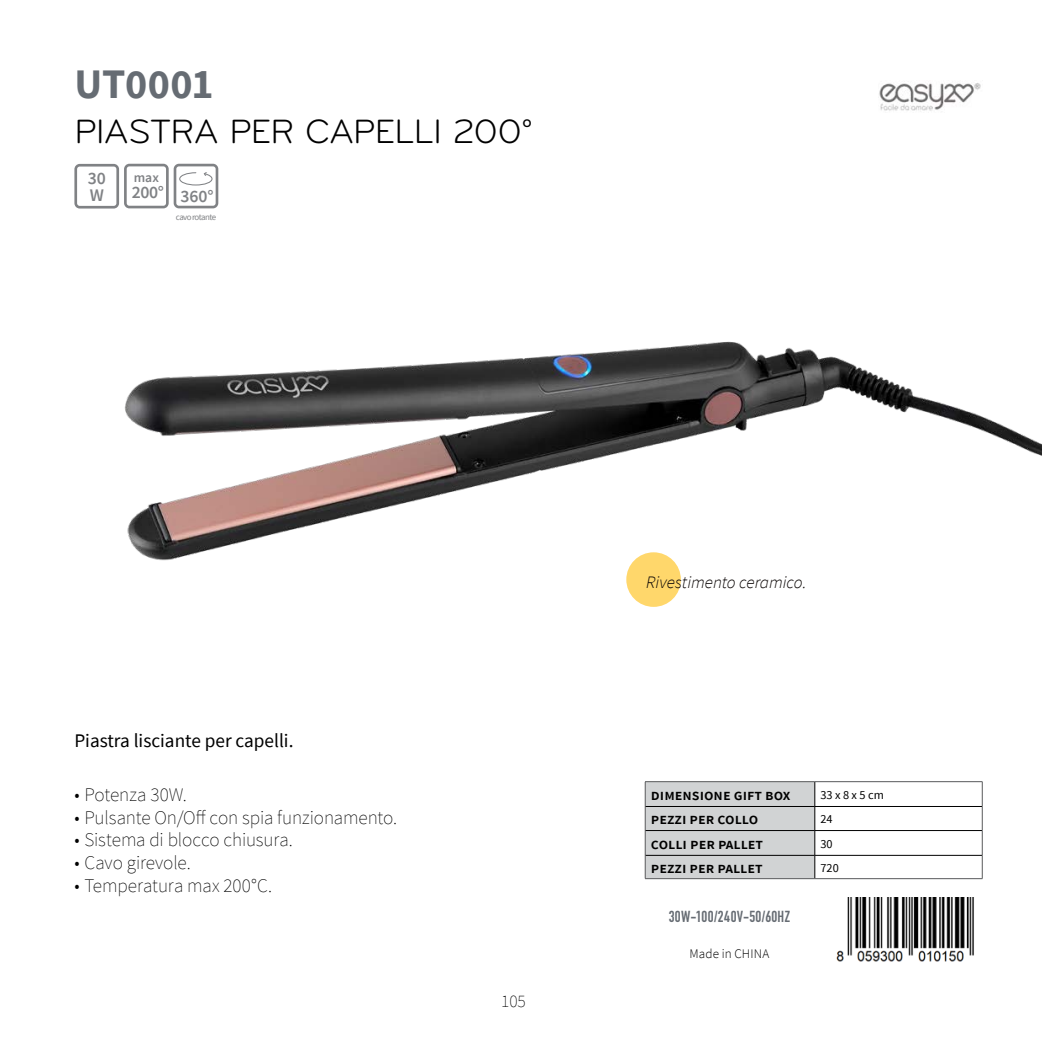
<style>
.page{position:relative;width:1042px;height:1042px;background:#fff}
.page>*{position:absolute;margin:0;border:0;box-sizing:border-box;transform-origin:0 0}
.CODICE{font:700 42px "Source Sans Pro";letter-spacing:-.005em;color:#666c73}
.Titolo_Prodotti{font:35px "Bryant Pro";letter-spacing:-.02em;color:#000}
.t1{font:200 19.25px "Source Sans Pro";letter-spacing:-.005em;color:#000}
.Product_Text{font:19.25px "Source Sans Pro";color:#000}
.t2{font:600 17.68px/16.6px "Source Sans Pro";color:#808285}
.Info_Spot{font:italic 300 17.5px "Source Sans Pro";letter-spacing:-.005em;color:#0b0605}
.t3{font:200 17.5px "Source Sans Pro";color:#000}
.Product_Text-2{font:600 15.75px "Source Sans Pro";color:#000}
.Watt_Volt{font:700 15.75px "DIN Condensed";letter-spacing:.02em;color:#666c73}
.t4{font:600 13.65px "Source Sans Pro";color:#808285}
.Made_In{font:300 13.12px "Source Sans Pro";letter-spacing:.01em;color:#000}
.Product_Text-3{font:12.25px "Source Sans Pro";color:#000}
.t5{font:8.92px "Source Sans Pro";letter-spacing:-.07em;color:#808285}
</style>
<div class="page">
<img style="left:124px;top:341px;width:918px;height:266px">
<img style="left:836px;top:897px;width:138px;height:65px">
<hr style="left:645px;top:878px;width:170px;height:1px;background:#58595b">
<svg style="left:645px;top:781px;width:338px;height:97px"></svg>
<hr style="left:815px;top:878px;width:167px;height:1px;background:#58595b">
<img style="left:879px;top:83px;width:102px;height:28px">
<div style="left:626px;top:552px;width:55px;height:55px;background:#ffd76b;border-radius:50%"></div>
<svg style="left:74px;top:164px;width:144px;height:44px"></svg>
<p class="CODICE" style="left:74px;top:56px;width:141px">UT0001</p>
<p class="Titolo_Prodotti" style="left:74px;top:110px;width:459px">PIASTRA PER CAPELLI 200°</p>
<p class="t2" style="left:88px;top:170px;width:20px">30<br>W</p>
<p class="t4" style="left:134px;top:168px;width:27px">max</p>
<p class="t2" style="left:132px;top:184px;width:34px">200°</p>
<p class="t2" style="left:180px;top:187px;width:35px">360°</p>
<p class="t5" style="left:176px;top:211px;width:42px">cavo rotante</p>
<p class="Product_Text" style="left:74px;top:728px;width:221px">Piastra lisciante per capelli.</p>
<p class="t1" style="left:74px;top:783px;width:114px">• Potenza 30W.</p>
<p class="t1" style="left:74px;top:805px;width:324px">• Pulsante On/Off con spia funzionamento.</p>
<p class="t1" style="left:74px;top:828px;width:220px">• Sistema di blocco chiusura.</p>
<p class="t1" style="left:74px;top:851px;width:118px">• Cavo girevole.</p>
<p class="t1" style="left:74px;top:874px;width:199px">• Temperatura max 200°C.</p>
<p class="t3" style="left:501px;top:990px;width:26px">105</p>
<p class="Info_Spot" style="left:646px;top:571px;width:162px">Rivestimento ceramico.</p>
<p class="Product_Text-2" style="left:651px;top:784px;width:141px">dimensione gift box</p>
<p class="Product_Text-3" style="left:820px;top:787px;width:65px">33 x 8 x 5 cm</p>
<p class="Product_Text-2" style="left:651px;top:809px;width:109px">pezzi per collo</p>
<p class="Product_Text-3" style="left:820px;top:811px;width:14px">24</p>
<p class="Product_Text-2" style="left:651px;top:833px;width:114px">colli per pallet</p>
<p class="Product_Text-3" style="left:820px;top:835px;width:14px">30</p>
<p class="Product_Text-2" style="left:651px;top:857px;width:113px">pezzi per pallet</p>
<p class="Product_Text-3" style="left:820px;top:860px;width:20px">720</p>
<p class="Watt_Volt" style="left:669px;top:905px;width:123px">30W-100/240V-50/60HZ</p>
<p class="Made_In" style="left:689px;top:946px;width:81px">Made in CHINA</p>
</div>
